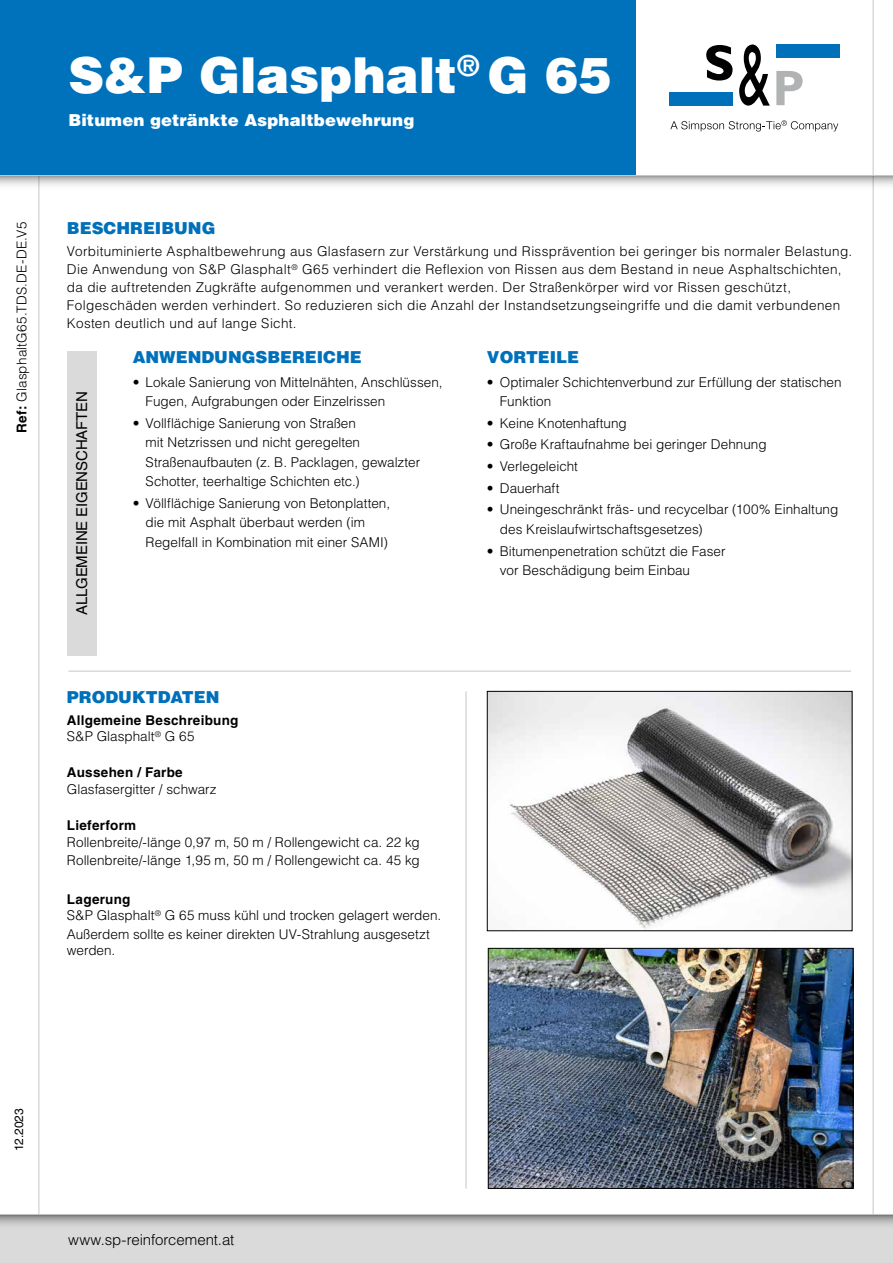
<style>
.page{position:relative;width:893px;height:1263px;background:#fff}
.page>*{position:absolute;margin:0;border:0;box-sizing:border-box;transform-origin:0 0}
.t1{font:900 49.5px "Helvetica LT Std";color:#fff}
.t2{font:900 16.5px "Helvetica LT Std";color:#0070ba}
.t3{font:900 16.5px "Helvetica LT Std";letter-spacing:.01em;color:#fff}
.t4{font:300 15px "Helvetica LT Std";letter-spacing:-.005em;color:#000}
.t5{font:15px "Helvetica LT Std";letter-spacing:-.01em;color:#000}
.t6{font:300 13.5px/19.5px "Helvetica LT Std";letter-spacing:.005em;color:#000}
.t7{font:300 13.5px/18px "Helvetica LT Std";letter-spacing:.025em;color:#000}
.t8{font:700 13.5px/16.5px "Helvetica LT Std";letter-spacing:.02em;color:#000}
.t9{font:12px "Helvetica LT Std";color:#000}
.s1{font-weight:700}
.s2{font-weight:300}
</style>
<div class="page">
<hr style="left:39px;top:0;width:1px;height:1263px;background:#c5c6c6">
<hr style="left:873px;top:0;width:1px;height:1239px;background:#c5c6c6">
<div style="left:0;top:0;width:636px;height:175px;background:#0071bb"></div>
<svg style="left:0;top:176px;width:893px;height:14px"></svg>
<hr style="left:0;top:175px;width:893px;height:1px;background:#c5c6c6">
<div style="left:0;top:1214px;width:893px;height:49px;background:#dadada"></div>
<svg style="left:0;top:1215px;width:893px;height:10px;background:#acacac"></svg>
<hr style="left:0;top:1214px;width:893px;height:1px;background:#c5c6c6">
<div style="left:669px;top:92px;width:64px;height:13px;background:#0070ba"></div>
<div style="left:776px;top:44px;width:63px;height:14px;background:#0070ba"></div>
<svg style="left:706px;top:45px;width:27px;height:36px"></svg>
<svg style="left:739px;top:44px;width:31px;height:62px"></svg>
<svg style="left:776px;top:71px;width:27px;height:34px"></svg>
<svg style="left:670px;top:120px;width:168px;height:12px"></svg>
<div style="left:67px;top:351px;width:30px;height:304px;background:#dadada"></div>
<img style="left:490px;top:950px;width:361px;height:237px">
<div style="left:488px;top:948px;width:365px;height:241px;border:1px solid #000"></div>
<img style="left:489px;top:693px;width:361px;height:236px">
<div style="left:487px;top:691px;width:365px;height:240px;border:1px solid #000"></div>
<hr style="left:68px;top:671px;width:783px;height:1px;background:#c5c6c6">
<hr style="left:466px;top:691px;width:1px;height:498px;background:#c5c6c6">
<p class="t6" style="left:12px;top:433px;width:212px;rotate:-90deg"><span class="s1">Ref:</span> GlasphaltG65.TDS.DE-DE.V5</p>
<h1 class="t1" style="left:68px;top:43px;width:544px">S&amp;P Glasphalt<sup>®</sup> G 65</h1>
<p class="t3" style="left:68px;top:109px;width:347px">Bitumen getränkte Asphaltbewehrung</p>
<p class="t2" style="left:67px;top:217px;width:150px">BESCHREIBUNG</p>
<p class="t7" style="left:67px;top:242px;width:787px">Vorbituminierte Asphaltbewehrung aus Glasfasern zur Verstärkung und Rissprävention bei geringer bis normaler Belastung.<br>Die Anwendung von S&amp;P Glasphalt<sup>®</sup> G65 verhindert die Reflexion von Rissen aus dem Bestand in neue Asphaltschichten, da die auftretenden Zugkräfte aufgenommen und verankert werden. Der Straßenkörper wird vor Rissen geschützt, Folgeschäden werden verhindert. So reduzieren sich die Anzahl der Instandsetzungseingriffe und die damit verbundenen Kosten deutlich und auf lange Sicht.</p>
<p class="t2" style="left:487px;top:346px;width:94px">VORTEILE</p>
<p class="t6" style="left:500px;top:372px;width:343px;text-indent:-13px">• Optimaler Schichtenverbund zur Erfüllung der statischen<br>Funktion</p>
<p class="t6" style="left:487px;top:413px;width:142px">• Keine Knotenhaftung</p>
<p class="t6" style="left:487px;top:435px;width:281px">• Große Kraftaufnahme bei geringer Dehnung</p>
<p class="t6" style="left:487px;top:456px;width:93px">• Verlegeleicht</p>
<p class="t6" style="left:487px;top:478px;width:74px">• Dauerhaft</p>
<p class="t6" style="left:500px;top:500px;width:340px;text-indent:-13px">• Uneingeschränkt fräs- und recycelbar (100% Einhaltung des Kreislaufwirtschaftsgesetzes)</p>
<p class="t6" style="left:500px;top:541px;width:227px;text-indent:-13px">• Bitumenpenetration schützt die Faser vor Beschädigung beim Einbau</p>
<p class="t2" style="left:133px;top:346px;width:231px">ANWENDUNGSBEREICHE</p>
<p class="t6" style="left:146px;top:372px;width:298px;text-indent:-13px">• Lokale Sanierung von Mittelnähten, Anschlüssen,<br>Fugen, Aufgrabungen oder Einzelrissen</p>
<p class="t6" style="left:146px;top:413px;width:276px;text-indent:-13px">• Vollflächige Sanierung von Straßen<br>mit Netzrissen und nicht geregelten Straßenaufbauten (z. B. Packlagen, gewalzter Schotter, teerhaltige Schichten etc.)</p>
<p class="t6" style="left:146px;top:493px;width:246px;text-indent:-13px">• Völlflächige Sanierung von Betonplatten, die mit Asphalt überbaut werden (im<br>Regelfall in Kombination mit einer SAMI)</p>
<p class="t5" style="left:73px;top:615px;width:226px;rotate:-90deg">ALLGEMEINE EIGENSCHAFTEN</p>
<p class="t2" style="left:67px;top:686px;width:154px">PRODUKTDATEN</p>
<p class="t8" style="left:67px;top:711px;width:173px">Allgemeine Beschreibung<br><span class="s2">S&amp;P Glasphalt</span><sup>®</sup> <span class="s2">G 65</span></p>
<p class="t8" style="left:67px;top:764px;width:117px">Aussehen / Farbe</p>
<p class="t6" style="left:67px;top:779px;width:151px">Glasfasergitter / schwarz</p>
<p class="t8" style="left:67px;top:817px;width:71px">Lieferform</p>
<p class="t6" style="left:67px;top:832px;width:354px;line-height:18.6px">Rollenbreite/-länge 0,97 m, 50 m / Rollengewicht ca. 22 kg<br>Rollenbreite/-länge 1,95 m, 50 m / Rollengewicht ca. 45 kg</p>
<p class="t6" style="left:67px;top:890px;width:376px;line-height:16.5px"><span class="s1">Lagerung<br></span>S&amp;P Glasphalt<sup>®</sup> G 65 muss kühl und trocken gelagert werden.</p>
<p class="t6" style="left:67px;top:926px;width:364px;line-height:16.5px">Außerdem sollte es keiner direkten UV-Strahlung ausgesetzt werden.</p>
<p class="t9" style="left:12px;top:1151px;width:44px;rotate:-90deg">12.2023</p>
<p class="t4" style="left:68px;top:1230px;width:168px">www.sp-reinforcement.at</p>
</div>
